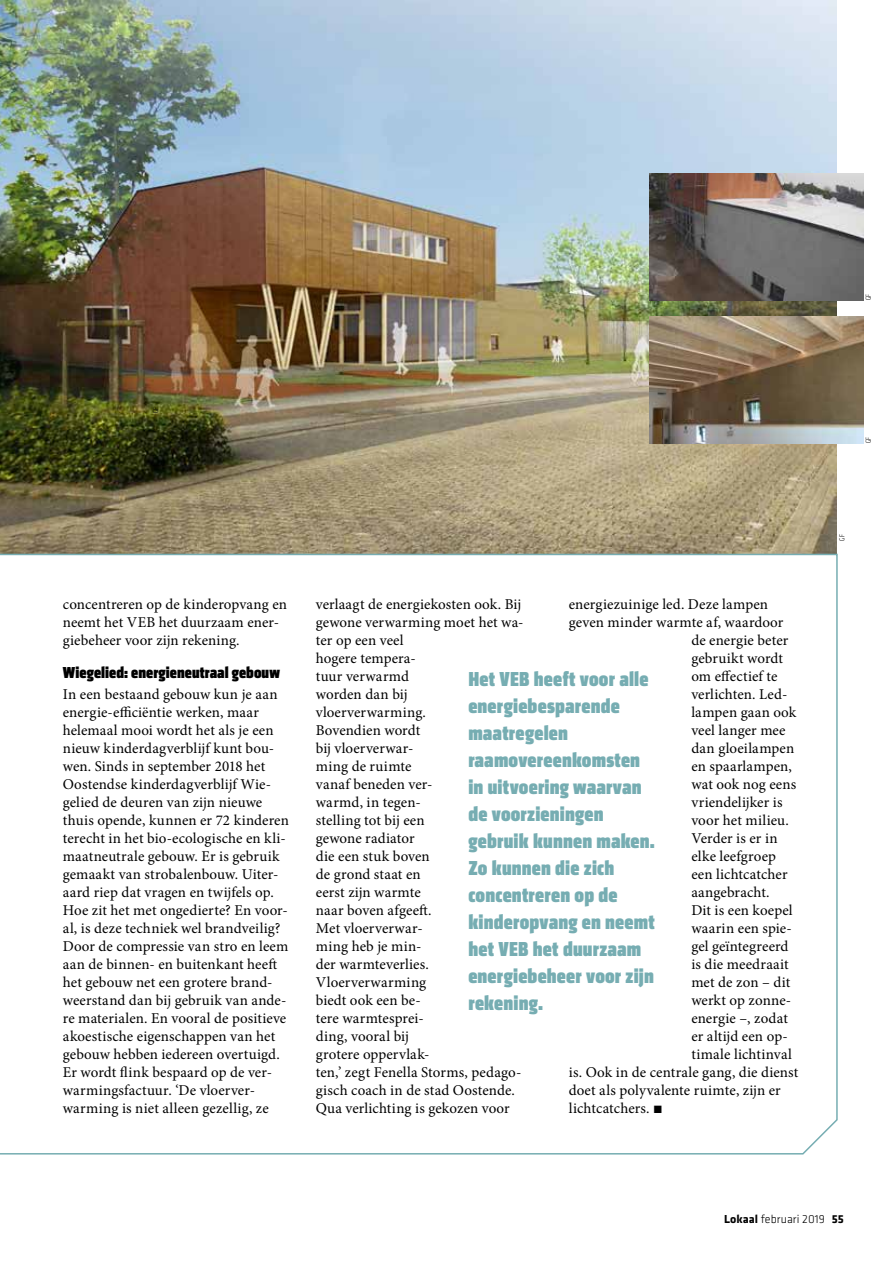
<style>
.page{position:relative;width:893px;height:1263px;background:#fff}
.page>*{position:absolute;margin:0;border:0;box-sizing:border-box;transform-origin:0 0}
.t1{font:900 condensed 21px/27px "Klavika Display";letter-spacing:.01em;color:#76adb2}
.t2{font:900 condensed 16.5px "Klavika Display";letter-spacing:.005em;color:#000}
.t3{font:15px/18px "Minion Pro";letter-spacing:.005em;color:#000}
.t4{font:300 12px "Klavika";letter-spacing:.005em;color:#000}
.t5{font:300 7.5px "Klavika Condensed";letter-spacing:.02em;color:#000}
.s1{font-family:"Klavika";font-weight:700}
.s2{font-weight:700}
</style>
<div class="page">
<img style="left:0;top:0;width:837px;height:553px">
<img style="left:649px;top:174px;width:214px;height:126px">
<img style="left:649px;top:317px;width:214px;height:126px">
<svg style="left:0;top:553px;width:838px;height:602px"></svg>
<p class="t5" style="left:864px;top:300px;width:8px;rotate:-90deg">GF</p>
<p class="t5" style="left:152px;top:413px;width:8px;rotate:-90deg">GF</p>
<p class="t3" style="left:63px;top:595px;width:226px">concentreren op de kinderopvang en neemt het VEB het duurzaam ener&shy;giebeheer voor zijn rekening.</p>
<p class="t2" style="left:63px;top:663px;width:219px">Wiegelied: energieneutraal gebouw</p>
<p class="t3" style="left:63px;top:685px;width:228px">In een bestaand gebouw kun je aan energie-efficiëntie werken, maar helemaal mooi wordt het als je een nieuw kinderdagverblijf kunt bou&shy;wen. Sinds in september 2018 het Oostendse kinderdagverblijf Wie&shy;gelied de deuren van zijn nieuwe thuis opende, kunnen er 72 kinderen terecht in het bio-ecologische en kli&shy;maatneutrale gebouw. Er is gebruik gemaakt van strobalenbouw. Uiter&shy;aard riep dat vragen en twijfels op.<br>Hoe zit het met ongedierte? En voor&shy;al, is deze techniek wel brandveilig?<br>Door de compressie van stro en leem aan de binnen- en buitenkant heeft het gebouw net een grotere brand&shy;weerstand dan bij gebruik van ande&shy;re materialen. En vooral de positieve akoestische eigenschappen van het gebouw hebben iedereen overtuigd.<br>Er wordt flink bespaard op de ver&shy;warmingsfactuur. ‘De vloerver&shy;warming is niet alleen gezellig, ze</p>
<p class="t3" style="left:316px;top:595px;width:209px">verlaagt de energiekosten ook. Bij gewone verwarming moet het wa&shy;ter op een veel<br>hogere tempera-<br>tuur verwarmd<br>worden dan bij<br>vloerverwarming.<br>Bovendien wordt<br>bij vloerverwar-<br>ming de ruimte<br>vanaf beneden ver-<br>warmd, in tegen-<br>stelling tot bij een<br>gewone radiator<br>die een stuk boven<br>de grond staat en<br>eerst zijn warmte<br>naar boven afgeeft.<br>Met vloerverwar-<br>ming heb je min-<br>der warmteverlies.<br>Vloerverwarming<br>biedt ook een be-<br>tere warmtesprei-<br>ding, vooral bij<br>grotere oppervlak-<br>ten,’ zegt Fenella Storms, pedago&shy;gisch coach in de stad Oostende.<br>Qua verlichting is gekozen voor</p>
<p class="t3" style="left:569px;top:595px;width:201px">energiezuinige led. Deze lampen</p>
<p class="t3" style="left:569px;top:613px;width:216px">geven minder warmte af, waardoor</p>
<p class="t3" style="left:691px;top:631px;width:98px">de energie beter</p>
<p class="t3" style="left:691px;top:649px;width:93px">gebruikt wordt</p>
<p class="t3" style="left:691px;top:667px;width:88px">om effectief te</p>
<p class="t3" style="left:691px;top:685px;width:97px">verlichten. Led-</p>
<p class="t3" style="left:691px;top:703px;width:107px">lampen gaan ook</p>
<p class="t3" style="left:691px;top:721px;width:96px">veel langer mee</p>
<p class="t3" style="left:691px;top:739px;width:104px">dan gloeilampen</p>
<p class="t3" style="left:691px;top:757px;width:102px">en spaarlampen,</p>
<p class="t3" style="left:691px;top:775px;width:106px">wat ook nog eens</p>
<p class="t3" style="left:691px;top:793px;width:93px">vriendelijker is</p>
<p class="t3" style="left:691px;top:811px;width:99px">voor het milieu.</p>
<p class="t3" style="left:691px;top:829px;width:88px">Verder is er in</p>
<p class="t3" style="left:691px;top:847px;width:86px">elke leefgroep</p>
<p class="t3" style="left:691px;top:865px;width:98px">een lichtcatcher</p>
<p class="t3" style="left:691px;top:883px;width:80px">aangebracht.</p>
<p class="t3" style="left:691px;top:901px;width:103px">Dit is een koepel</p>
<p class="t3" style="left:691px;top:919px;width:102px">waarin een spie-</p>
<p class="t3" style="left:691px;top:937px;width:99px">gel geïntegreerd</p>
<p class="t3" style="left:691px;top:955px;width:99px">is die meedraait</p>
<p class="t3" style="left:691px;top:973px;width:100px">met de zon – dit</p>
<p class="t3" style="left:691px;top:991px;width:101px">werkt op zonne-</p>
<p class="t3" style="left:691px;top:1009px;width:98px">energie –, zodat</p>
<p class="t3" style="left:691px;top:1027px;width:98px">er altijd een op-</p>
<p class="t3" style="left:691px;top:1045px;width:102px">timale lichtinval</p>
<p class="t3" style="left:569px;top:1063px;width:231px">is. Ook in de centrale gang, die dienst</p>
<p class="t3" style="left:569px;top:1081px;width:213px">doet als polyvalente ruimte, zijn er</p>
<p class="t3" style="left:569px;top:1099px;width:95px">lichtcatchers. <span class="s1">•</span></p>
<p class="t1" style="left:468px;top:666px;width:188px">Het VEB heeft voor alle energiebesparende maatregelen raamovereenkomsten in uitvoering waarvan de voorzieningen gebruik kunnen maken.<br>Zo kunnen die zich concentreren op de kinderopvang en neemt het VEB het duurzaam energiebeheer voor zijn rekening.</p>
<p class="t5" style="left:864px;top:443px;width:8px;rotate:-90deg">GF</p>
<p class="t5" style="left:838px;top:541px;width:8px;rotate:-90deg">GF</p>
<p class="t4" style="left:724px;top:1212px;width:121px"><span class="s2">Lokaal</span> februari 2019 <span class="s2">55</span></p>
</div>
